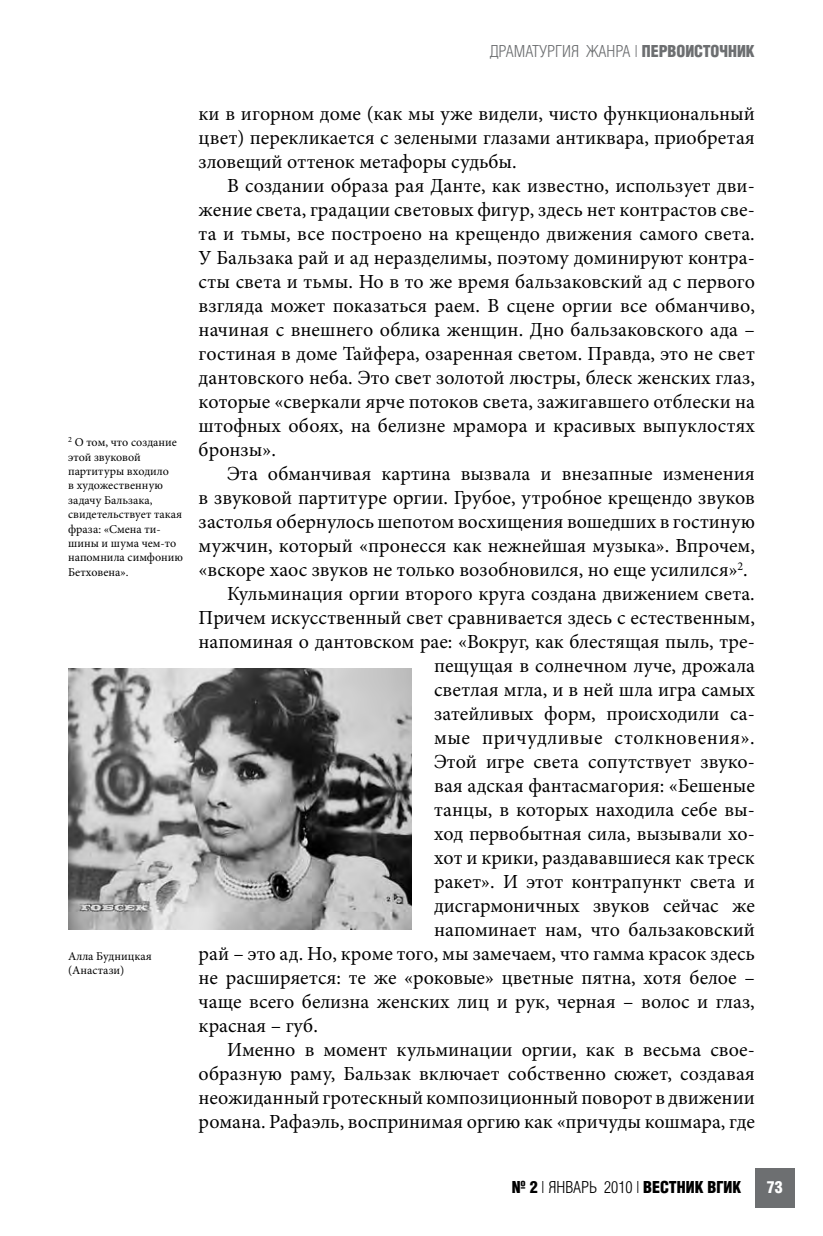
<style>
.page{position:relative;width:823px;height:1236px;background:#fff}
.page>*{position:absolute;margin:0;border:0;box-sizing:border-box;transform-origin:0 0}
.t1{font:20px "Minion Pro";color:#000}
.t2{font:20px "Minion Pro";letter-spacing:.03em;color:#000}
.t3{font:16px "AG Letterica Cond L";color:#6d6f71}
.t4{font:700 16px "AG Letterica Cond L";color:#000}
.t5{font:700 16px "AG Letterica Cond L";color:#fff}
.t6{font:12px/14.4px "Minion Pro";color:#000}
.s1{font-weight:700}
.s2{font-weight:400}
</style>
<div class="page">
<div style="left:754px;top:1168px;width:40px;height:40px;background:#6d6f71"></div>
<img style="left:68px;top:668px;width:343px;height:261px">
<p class="t3" style="left:489px;top:42px;width:266px">ДРАМАТУРГИЯ ЖАНРА | <span class="s1">ПЕРВОИСТОЧНИК</span></p>
<p class="t6" style="left:68px;top:435px;width:116px"><sup>2</sup> О том, что создание этой звуковой партитуры входило<br>в художественную задачу Бальзака, свидетельствует такая фраза: «Смена ти&shy;шины и шума чем-то напомнила симфонию<br>Бетховена».</p>
<p class="t6" style="left:68px;top:949px;width:85px">Алла Будницкая (Анастази)</p>
<p class="t1" style="left:198px;top:100px;width:557px">ки в игорном доме (как мы уже видели, чисто функциональный</p>
<p class="t1" style="left:198px;top:124px;width:557px">цвет) перекликается с зелеными глазами антиквара, приобретая</p>
<p class="t1" style="left:198px;top:148px;width:319px">зловещий оттенок метафоры судьбы.</p>
<p class="t1" style="left:227px;top:172px;width:529px">В создании образа рая Данте, как известно, использует дви-</p>
<p class="t1" style="left:198px;top:196px;width:557px">жение света, градации световых фигур, здесь нет контрастов све-</p>
<p class="t1" style="left:198px;top:220px;width:557px">та и тьмы, все построено на крещендо движения самого света.</p>
<p class="t1" style="left:198px;top:244px;width:557px">У Бальзака рай и ад неразделимы, поэтому доминируют контра-</p>
<p class="t1" style="left:198px;top:268px;width:557px">сты света и тьмы. Но в то же время бальзаковский ад с первого</p>
<p class="t1" style="left:198px;top:292px;width:557px">взгляда может показаться раем. В сцене оргии все обманчиво,</p>
<p class="t1" style="left:198px;top:316px;width:557px">начиная с внешнего облика женщин. Дно бальзаковского ада –</p>
<p class="t1" style="left:198px;top:340px;width:557px">гостиная в доме Тайфера, озаренная светом. Правда, это не свет</p>
<p class="t1" style="left:198px;top:364px;width:557px">дантовского неба. Это свет золотой люстры, блеск женских глаз,</p>
<p class="t1" style="left:198px;top:388px;width:557px">которые «сверкали ярче потоков света, зажигавшего отблески на</p>
<p class="t1" style="left:198px;top:412px;width:557px">штофных обоях, на белизне мрамора и красивых выпуклостях</p>
<p class="t1" style="left:198px;top:436px;width:79px">бронзы».</p>
<p class="t1" style="left:227px;top:460px;width:529px">Эта обманчивая картина вызвала и внезапные изменения</p>
<p class="t1" style="left:198px;top:484px;width:557px">в звуковой партитуре оргии. Грубое, утробное крещендо звуков</p>
<p class="t1" style="left:198px;top:508px;width:557px">застолья обернулось шепотом восхищения вошедших в гостиную</p>
<p class="t1" style="left:198px;top:532px;width:557px">мужчин, который «пронесся как нежнейшая музыка». Впрочем,</p>
<p class="t1" style="left:198px;top:556px;width:550px">«вскоре хаос звуков не только возобновился, но еще усилился»<sup>2</sup>.</p>
<p class="t1" style="left:227px;top:580px;width:529px">Кульминация оргии второго круга создана движением света.</p>
<p class="t1" style="left:198px;top:604px;width:557px">Причем искусственный свет сравнивается здесь с естественным,</p>
<p class="t1" style="left:198px;top:628px;width:557px">напоминая о дантовском рае: «Вокруг, как блестящая пыль, тре-</p>
<p class="t1" style="left:434px;top:652px;width:322px">пещущая в солнечном луче, дрожала</p>
<p class="t1" style="left:434px;top:676px;width:322px">светлая мгла, и в ней шла игра самых</p>
<p class="t1" style="left:434px;top:700px;width:322px">затейливых форм, происходили са-</p>
<p class="t2" style="left:434px;top:724px;width:322px">мые причудливые столкновения».</p>
<p class="t1" style="left:434px;top:748px;width:322px">Этой игре света сопутствует звуко-</p>
<p class="t1" style="left:434px;top:772px;width:322px">вая адская фантасмагория: «Бешеные</p>
<p class="t1" style="left:434px;top:796px;width:322px">танцы, в которых находила себе вы-</p>
<p class="t1" style="left:434px;top:820px;width:322px">ход первобытная сила, вызывали хо-</p>
<p class="t1" style="left:434px;top:844px;width:322px">хот и крики, раздававшиеся как треск</p>
<p class="t1" style="left:434px;top:868px;width:322px">ракет». И этот контрапункт света и</p>
<p class="t1" style="left:434px;top:892px;width:322px">дисгармоничных звуков сейчас же</p>
<p class="t1" style="left:434px;top:916px;width:322px">напоминает нам, что бальзаковский</p>
<p class="t1" style="left:198px;top:940px;width:557px">рай – это ад. Но, кроме того, мы замечаем, что гамма красок здесь</p>
<p class="t1" style="left:198px;top:964px;width:557px">не расширяется: те же «роковые» цветные пятна, хотя белое –</p>
<p class="t1" style="left:198px;top:988px;width:557px">чаще всего белизна женских лиц и рук, черная – волос и глаз,</p>
<p class="t1" style="left:198px;top:1012px;width:121px">красная – губ.</p>
<p class="t1" style="left:227px;top:1036px;width:529px">Именно в момент кульминации оргии, как в весьма свое-</p>
<p class="t1" style="left:198px;top:1060px;width:557px">образную раму, Бальзак включает собственно сюжет, создавая</p>
<p class="t1" style="left:198px;top:1084px;width:557px">неожиданный гротескный композиционный поворот в движении</p>
<p class="t1" style="left:198px;top:1108px;width:557px">романа. Рафаэль, воспринимая оргию как «причуды кошмара, где</p>
<p class="t4" style="left:511px;top:1178px;width:231px">№ 2 <span class="s2">| ЯНВАРЬ 2010 |</span> ВЕСТНИК ВГИК</p>
<p class="t5" style="left:766px;top:1178px;width:17px">73</p>
</div>
